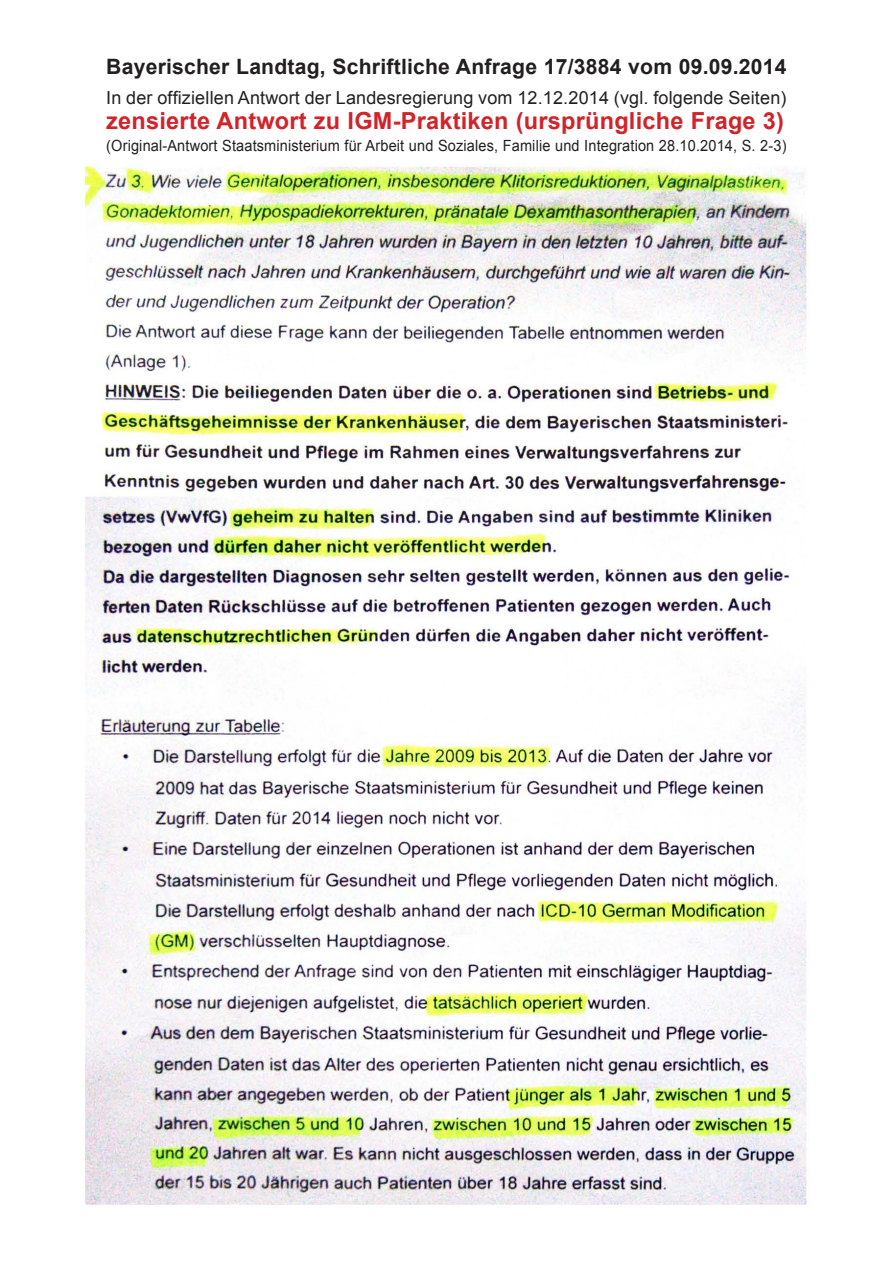
<style>
.page{position:relative;width:893px;height:1263px;background:#fff}
.page>*{position:absolute;margin:0;border:0;box-sizing:border-box;transform-origin:0 0}
.t1{font:700 23.55px "Arial";letter-spacing:.01em;color:#d1232a}
.t2{font:700 21.15px "Arial";letter-spacing:.01em;color:#231f20}
.t3{font:18px "Arial";letter-spacing:.01em;color:#231f20}
.t4{font:15.45px "Arial";letter-spacing:.01em;color:#231f20;scale:.94 1}
.s1{font-style:inherit}
</style>
<div class="page">
<img style="left:84px;top:165px;width:723px;height:1040px">
<h2 class="t2" style="left:106px;top:53px;width:682px">Bayerischer Landtag, Schriftliche Anfrage 17/3884 vom 09.09.2014</h2>
<p class="t3" style="left:106px;top:86px;width:682px">In der offiziellen Antwort der Landesregierung vom 12.12.2014 (vgl. folgende Seiten)</p>
<h1 class="t1" style="left:106px;top:106px;width:679px"><span class="s1">z</span>ensierte Antwort zu IGM-Praktiken (ursprüngliche Frage 3)</h1>
<p class="t4" style="left:106px;top:135px;width:725px">(Original-Antwort Staatsministerium für Arbeit und Soziales, Familie und Integration 28.10.2014, S. 2-3)</p>
</div>
